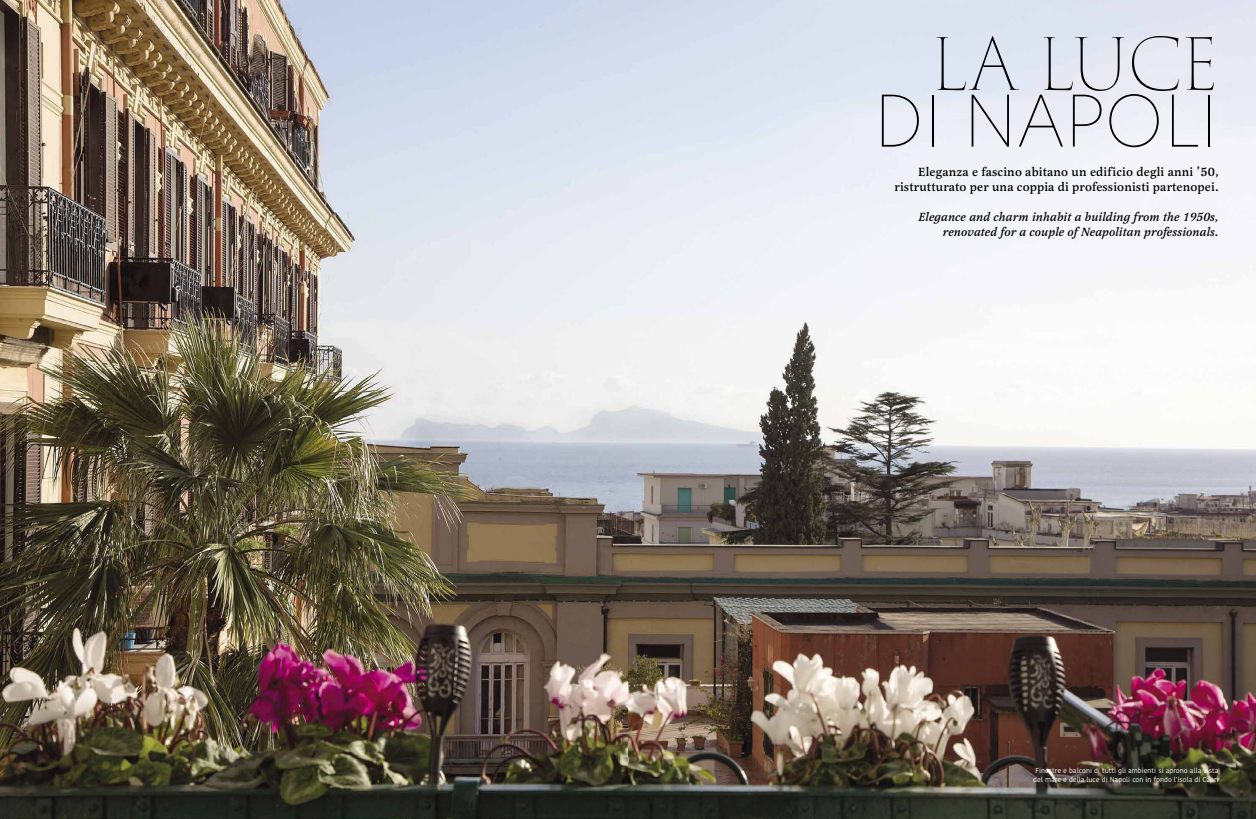
<style>
.page{position:relative;width:1256px;height:819px;background:#fff}
.page>*{position:absolute;margin:0;border:0;box-sizing:border-box;transform-origin:0 0}
.t1{font:100 70px "New Hero";color:#000}
.t2{font:200 70px "Trajan Pro 3";letter-spacing:-.04em;color:#000}
.t3{font:500 12.25px/14.9px "Latienne Pro";letter-spacing:.01em;color:#000;text-align:right}
.t4{font:italic 500 12.25px/14.9px "Latienne Pro";letter-spacing:.01em;color:#000;text-align:right}
.t5{font:7px/8.8px "Kohinoor Bangla";color:#fff;text-align:center}
</style>
<div class="page">
<img style="left:0;top:0;width:1255px;height:819px">
<h1 class="t2" style="left:928px;top:18px;width:291px">LA LUCE</h1>
<h1 class="t1" style="left:873px;top:73px;width:347px">DI NAPOLI</h1>
<h2 class="t3" style="left:894px;top:165px;width:326px">Eleganza e fascino abitano un edificio degli anni ’50, ristrutturato per una coppia di professionisti partenopei.</h2>
<h2 class="t4" style="left:918px;top:210px;width:301px">Elegance and charm inhabit a building from the 1950s, renovated for a couple of Neapolitan professionals.</h2>
<p class="t5" style="left:1032px;top:766px;width:187px">Finestre e balconi di tutti gli ambienti si aprono alla vista del mare e della luce di Napoli con in fondo l’isola di Capri</p>
</div>
